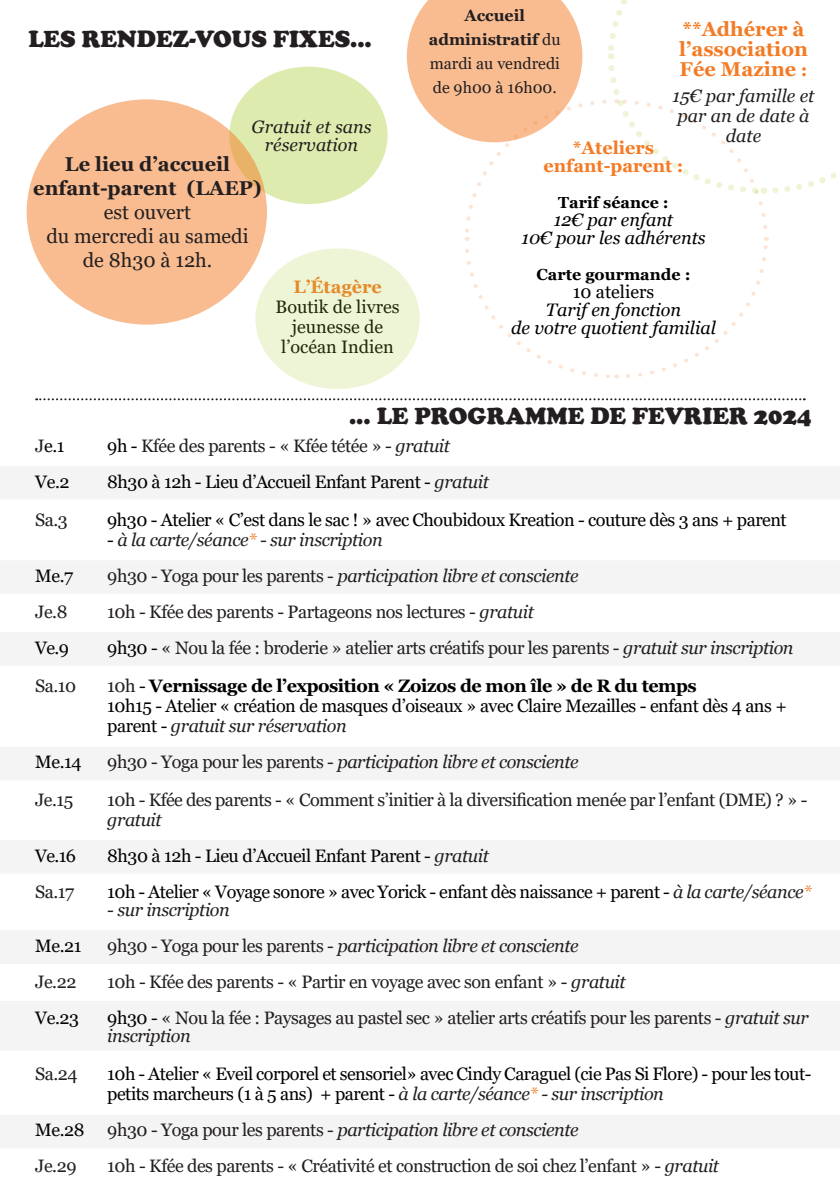
<style>
.page{position:relative;width:840px;height:1191px;background:#fff}
.page>*{position:absolute;margin:0;border:0;box-sizing:border-box;transform-origin:0 0}
.t1{font:900 24px "Cooper";color:#231f20}
.t2{font:20px "Georgia";color:#231f20}
.t3{font:700 20px "Georgia";color:#231f20}
.t4{font:700 20px/20px "Georgia";color:#f37b25}
.t5{font:18px/20px "Georgia";letter-spacing:-.025em;color:#000001}
.t6{font:18px/20px "Georgia";letter-spacing:-.025em;color:#231f20}
.t7{font:italic 18px "Georgia";letter-spacing:-.025em;color:#231f20}
.t8{font:italic 18px "Georgia";color:#000001}
.t9{font:italic 18px/20px "Georgia";color:#231f20;text-align:center}
.t10{font:700 18px "Georgia";letter-spacing:-.025em;color:#000001}
.t11{font:18px "Georgia";color:#000001}
.t12{font:700 18px "Georgia";color:#f37b25}
.t13{font:16px/24px "Georgia";color:#231f20;text-align:center}
.t14{font:700 16px "Georgia";color:#000001}
.s1{font-weight:700}
.s2{color:#f47b25}
.s3{font-size:18px}
.s4{color:#231f20}
.s5{color:#000001}
.s6{font-style:italic}
.s7{font-style:italic;color:#231f20}
.s8{font-style:normal;color:#000001}
.s9{font-style:normal}
.s10{font-weight:400;color:#231f20}
.s11{font-weight:400}
.s12{font-style:italic;color:#f47b25}
</style>
<div class="page">
<div style="left:229px;top:67px;width:158px;height:137px;background:#deebaf;border-radius:50%"></div>
<div style="left:27px;top:99px;width:240px;height:226px;background:#f9bc91;border-radius:50%"></div>
<svg style="left:36px;top:398px;width:768px;height:2px"></svg>
<div style="left:255px;top:248px;width:164px;height:141px;background:#eef5d7;border-radius:50%"></div>
<svg style="left:406px;top:0;width:431px;height:379px"></svg>
<div style="left:0;top:561px;width:839px;height:32px;background:#f4f4f4"></div>
<div style="left:0;top:466px;width:839px;height:33px;background:#f4f4f4"></div>
<div style="left:0;top:633px;width:839px;height:32px;background:#f4f4f4"></div>
<div style="left:0;top:840px;width:839px;height:33px;background:#f4f4f4"></div>
<div style="left:0;top:931px;width:839px;height:32px;background:#f4f4f4"></div>
<div style="left:0;top:747px;width:839px;height:33px;background:#f4f4f4"></div>
<div style="left:0;top:1001px;width:839px;height:49px;background:#f4f4f4"></div>
<div style="left:0;top:1115px;width:839px;height:33px;background:#f4f4f4"></div>
<p class="t1" style="left:28px;top:25px;width:345px">LES RENDEZ-VOUS FIXES...</p>
<p class="t9" style="left:251px;top:117px;width:121px;line-height:18px">Gratuit et sans réservation</p>
<p class="t3" style="left:65px;top:152px;width:167px">Le lieu d’accueil</p>
<p class="t3" style="left:33px;top:176px;width:230px">enfant-parent (LAEP)</p>
<p class="t2" style="left:104px;top:200px;width:89px">est ouvert</p>
<p class="t2" style="left:46px;top:224px;width:204px">du mercredi au samedi</p>
<p class="t2" style="left:83px;top:248px;width:131px">de 8h30 à 12h.</p>
<p class="t12" style="left:293px;top:276px;width:90px">L’Étagère</p>
<p class="t11" style="left:275px;top:296px;width:125px">Boutik de livres</p>
<p class="t11" style="left:292px;top:316px;width:93px">jeunesse de</p>
<p class="t11" style="left:281px;top:336px;width:114px">l’océan Indien</p>
<p class="t13" style="left:428px;top:4px;width:133px"><span class="s1">Accueil administratif</span> du mardi au vendredi de 9h00 à 16h00.</p>
<p class="t4" style="left:678px;top:20px;width:130px">**Adhérer à l’association</p>
<p class="t4" style="left:679px;top:60px;width:129px">Fée Ma<span class="s2">zi</span>ne <span class="s3">:</span></p>
<p class="t9" style="left:672px;top:86px;width:143px">15€ par famille et par an de date à date</p>
<p class="t12" style="left:572px;top:136px;width:83px">*Ateliers</p>
<p class="t12" style="left:543px;top:154px;width:141px">enfant-parent :</p>
<p class="t14" style="left:558px;top:192px;width:112px">Tarif séance :</p>
<p class="t8" style="left:553px;top:208px;width:121px">12€ par enfant</p>
<p class="t8" style="left:521px;top:226px;width:186px">10€ pour les adhérents</p>
<p class="t14" style="left:536px;top:264px;width:155px">Carte gourmande :</p>
<p class="t11" style="left:572px;top:280px;width:83px">10 ateliers</p>
<p class="t8" style="left:545px;top:298px;width:137px">Tarif en fonction</p>
<p class="t8" style="left:511px;top:316px;width:206px">de votre quotient familial</p>
<p class="t1" style="left:349px;top:402px;width:464px">... LE PROGRAMME DE FEVRIER 2024</p>
<p class="t5" style="left:35px;top:436px;width:31px"><span class="s4">J</span>e.1</p>
<p class="t6" style="left:107px;top:436px;width:344px"><span class="s5">9h -</span> Kfée des parents - « Kfée tétée » - <span class="s6">gratuit</span></p>
<p class="t5" style="left:35px;top:472px;width:36px">Ve.2</p>
<p class="t5" style="left:107px;top:472px;width:383px">8h30 à 12h - Lieu d’Accueil Enfant Parent - <span class="s7">gratuit</span></p>
<p class="t6" style="left:35px;top:510px;width:34px">Sa.3</p>
<p class="t5" style="left:107px;top:510px;width:680px">9h30 - Atelier « C’est dans le sac ! » avec Choubidoux Kreation - couture dès 3 ans + parent</p>
<p class="t7" style="left:107px;top:528px;width:277px"><span class="s8">-</span> à la carte/séance<span class="s2">*</span> - sur inscription</p>
<p class="t5" style="left:35px;top:566px;width:39px">Me.7</p>
<p class="t7" style="left:107px;top:564px;width:472px"><span class="s9">9h30 - Yoga pour les parents -</span> participation libre et consciente</p>
<p class="t6" style="left:35px;top:602px;width:34px">Je.8</p>
<p class="t6" style="left:107px;top:602px;width:428px">10h - Kfée des parents - Partageons nos lectures - <span class="s6">gratuit</span></p>
<p class="t5" style="left:35px;top:638px;width:35px">Ve.9</p>
<p class="t6" style="left:107px;top:638px;width:687px"><span class="s5">9h30 -</span> « Nou la fée : broderie » atelier arts créatifs pour les parents - <span class="s6">gratuit sur inscription</span></p>
<p class="t6" style="left:35px;top:676px;width:43px">Sa.10</p>
<p class="t10" style="left:107px;top:674px;width:590px"><span class="s10">10h</span> <span class="s11">-</span> Vernissage de l’exposition « Zoizos de mon île » de R du temps</p>
<p class="t5" style="left:107px;top:696px;width:680px">10h15 - Atelier « création de masques d’oiseaux » avec Claire Mezailles - enfant dès 4 ans + parent - <span class="s7">gratuit sur réservation</span></p>
<p class="t5" style="left:35px;top:752px;width:48px">Me.14</p>
<p class="t7" style="left:107px;top:750px;width:472px"><span class="s9">9h30 - Yoga pour les parents -</span> participation libre et consciente</p>
<p class="t6" style="left:35px;top:790px;width:39px">Je.15</p>
<p class="t6" style="left:107px;top:790px;width:701px">10h - Kfée des parents - « Comment s’initier à la diversification menée par l’enfant (DME) ? » - <span class="s6">gratuit</span></p>
<p class="t5" style="left:35px;top:846px;width:42px">Ve.16</p>
<p class="t5" style="left:107px;top:846px;width:383px">8h30 à 12h - Lieu d’Accueil Enfant Parent - <span class="s7">gratuit</span></p>
<p class="t6" style="left:35px;top:882px;width:41px">Sa.17</p>
<p class="t5" style="left:107px;top:882px;width:705px">10h - Atelier « Voyage sonore » avec Yorick - enfant dès naissance + parent - <span class="s7">à la carte/séance</span><span class="s12">*</span></p>
<p class="t7" style="left:107px;top:898px;width:124px">- sur inscription</p>
<p class="t5" style="left:35px;top:936px;width:48px">Me.21</p>
<p class="t7" style="left:107px;top:934px;width:472px"><span class="s9">9h30 - Yoga pour les parents -</span> participation libre et consciente</p>
<p class="t6" style="left:35px;top:972px;width:43px">Je.22</p>
<p class="t6" style="left:107px;top:972px;width:519px">10h - Kfée des parents - « Partir en voyage avec son enfant » - <span class="s6">gratuit</span></p>
<p class="t5" style="left:35px;top:1008px;width:45px">Ve.23</p>
<p class="t6" style="left:107px;top:1008px;width:702px"><span class="s5">9h30 -</span> « Nou la fée : Paysages au pastel sec » atelier arts créatifs pour les parents - <span class="s6">gratuit sur</span></p>
<p class="t7" style="left:107px;top:1024px;width:85px">inscription</p>
<p class="t6" style="left:35px;top:1064px;width:44px">Sa.24</p>
<p class="t5" style="left:107px;top:1064px;width:705px">10h - Atelier « Eveil corporel et sensoriel» avec Cindy Caraguel (cie Pas Si Flore) - pour les tout-</p>
<p class="t5" style="left:107px;top:1084px;width:558px">petits marcheurs (1 à 5 ans) + parent - <span class="s7">à la carte/séance</span><span class="s12">*</span> <span class="s7">- sur inscription</span></p>
<p class="t5" style="left:35px;top:1120px;width:51px">Me.28</p>
<p class="t7" style="left:107px;top:1118px;width:472px"><span class="s9">9h30 - Yoga pour les parents -</span> participation libre et consciente</p>
<p class="t6" style="left:35px;top:1156px;width:43px">Je.29</p>
<p class="t6" style="left:107px;top:1156px;width:613px">10h - Kfée des parents - « Créativité et construction de soi chez l’enfant » - <span class="s6">gratuit</span></p>
</div>
